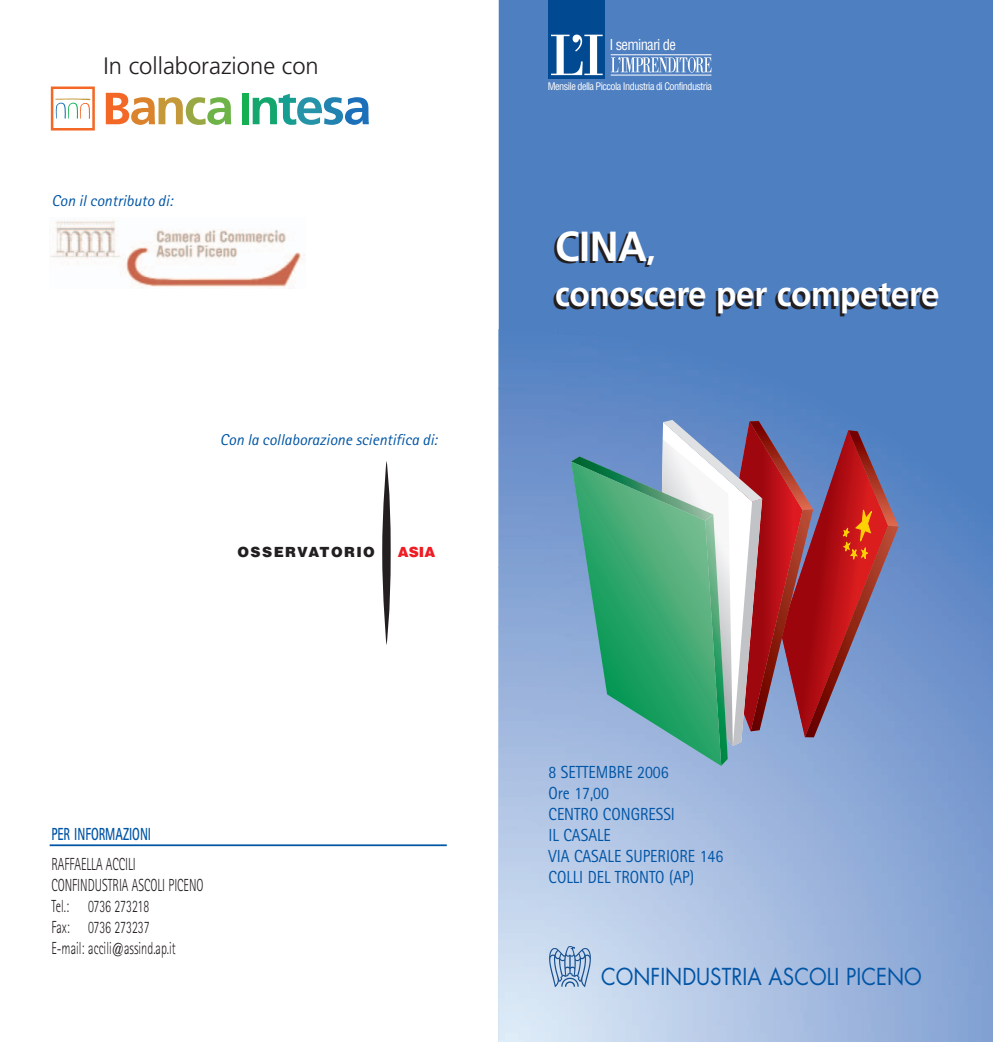
<style>
.page{position:relative;width:993px;height:1042px;background:#fff}
.page>*{position:absolute;margin:0;border:0;box-sizing:border-box;transform-origin:0 0}
.t1{font:700 42px "Frutiger";color:#fff;scale:.95 1}
.t2{font:700 35px "Frutiger";letter-spacing:-.01em;color:#fff;scale:.95 1}
.t3{font:300 23.8px "Frutiger";color:#231f20}
.t4{font:22.75px "Futura";color:#0155a5;scale:.9 1}
.t5{font:300 17.5px/21px "Rotis Sans Serif";color:#231f20;scale:.7 1}
.t6{font:17.5px/21px "Rotis Sans Serif";color:#0155a5;scale:.9 1}
.t7{font:700 17.5px "Rotis Sans Serif";color:#0155a5;scale:.7 1}
.t8{font:italic 15.75px "Rotis Sans Serif";color:#0155a5}
.t9{font:condensed 14.7px "Helvetica";letter-spacing:-.05em;color:#fff}
.t10{font:900 14px "Helvetica";letter-spacing:.1em;color:#231f20}
.t11{font:900 14px "Helvetica";color:#ee1d23}
.t12{font:condensed 10.15px "Helvetica";letter-spacing:-.05em;color:#fff}
.s1{font-size:35px}
</style>
<div class="page">
<div style="left:498px;top:0;width:494px;height:1041px;background:#4e7fc1"></div>
<img style="left:498px;top:329px;width:299px;height:60px">
<img style="left:498px;top:389px;width:409px;height:59px">
<img style="left:498px;top:448px;width:486px;height:60px">
<img style="left:498px;top:508px;width:494px;height:532px">
<svg style="left:571px;top:420px;width:327px;height:345px;background:#996981"></svg>
<img style="left:721px;top:593px;width:6px;height:172px">
<img style="left:721px;top:514px;width:6px;height:79px">
<img style="left:571px;top:717px;width:150px;height:48px">
<img style="left:571px;top:461px;width:150px;height:256px">
<img style="left:571px;top:461px;width:149px;height:141px">
<div style="left:548px;top:0;width:57px;height:78px;background:#014990"></div>
<svg style="left:551px;top:35px;width:51px;height:40px"></svg>
<svg style="left:611px;top:57px;width:100px;height:16px"></svg>
<hr style="left:610px;top:54px;width:101px;height:1px;background:#fff">
<hr style="left:610px;top:75px;width:101px;height:1px;background:#fff">
<svg style="left:549px;top:945px;width:41px;height:42px;background:#97b3d3"></svg>
<hr style="left:50px;top:844px;width:396px;height:2px;background:#0155a5">
<svg style="left:51px;top:86px;width:44px;height:44px"></svg>
<div style="left:242px;top:93px;width:7px;height:31px;background:#15b051"></div>
<svg style="left:252px;top:94px;width:117px;height:31px"></svg>
<svg style="left:106px;top:93px;width:125px;height:32px"></svg>
<svg style="left:382px;top:461px;width:8px;height:183px"></svg>
<img style="left:50px;top:220px;width:255px;height:67px">
<h3 class="t3" style="left:104px;top:56px;width:217px">In collaborazione con</h3>
<p class="t8" style="left:51px;top:195px;width:123px">Con il contributo di:</p>
<p class="t8" style="left:220px;top:433px;width:219px">Con la collaborazione scientifica di:</p>
<p class="t10" style="left:237px;top:547px;width:139px">OSSERVATORIO</p>
<p class="t11" style="left:398px;top:547px;width:39px">ASIA</p>
<p class="t7" style="left:51px;top:827px;width:144px">PER INFORMAZIONI</p>
<p class="t5" style="left:51px;top:855px;width:219px">RAFFAELLA ACCILI<br>CONFINDUSTRIA ASCOLI PICENO<br>Tel.: 0736 273218<br>Fax: 0736 273237<br>E-mail: accili@assind.ap.it</p>
<p class="t9" style="left:609px;top:39px;width:68px">I seminari de</p>
<p class="t12" style="left:547px;top:82px;width:166px">Mensile della Piccola Industria di Confindustria</p>
<h1 class="t1" style="left:555px;top:229px;width:107px">CINA<span class="s1">,</span></h1>
<h2 class="t2" style="left:555px;top:280px;width:406px">conoscere per competere</h2>
<p class="t6" style="left:548px;top:763px;width:196px">8 SETTEMBRE 2006<br>Ore 17,00<br>CENTRO CONGRESSI<br>IL CASALE<br>VIA CASALE SUPERIORE 146<br>COLLI DEL TRONTO (AP)</p>
<h3 class="t4" style="left:601px;top:966px;width:358px">CONFINDUSTRIA ASCOLI PICENO</h3>
</div>
